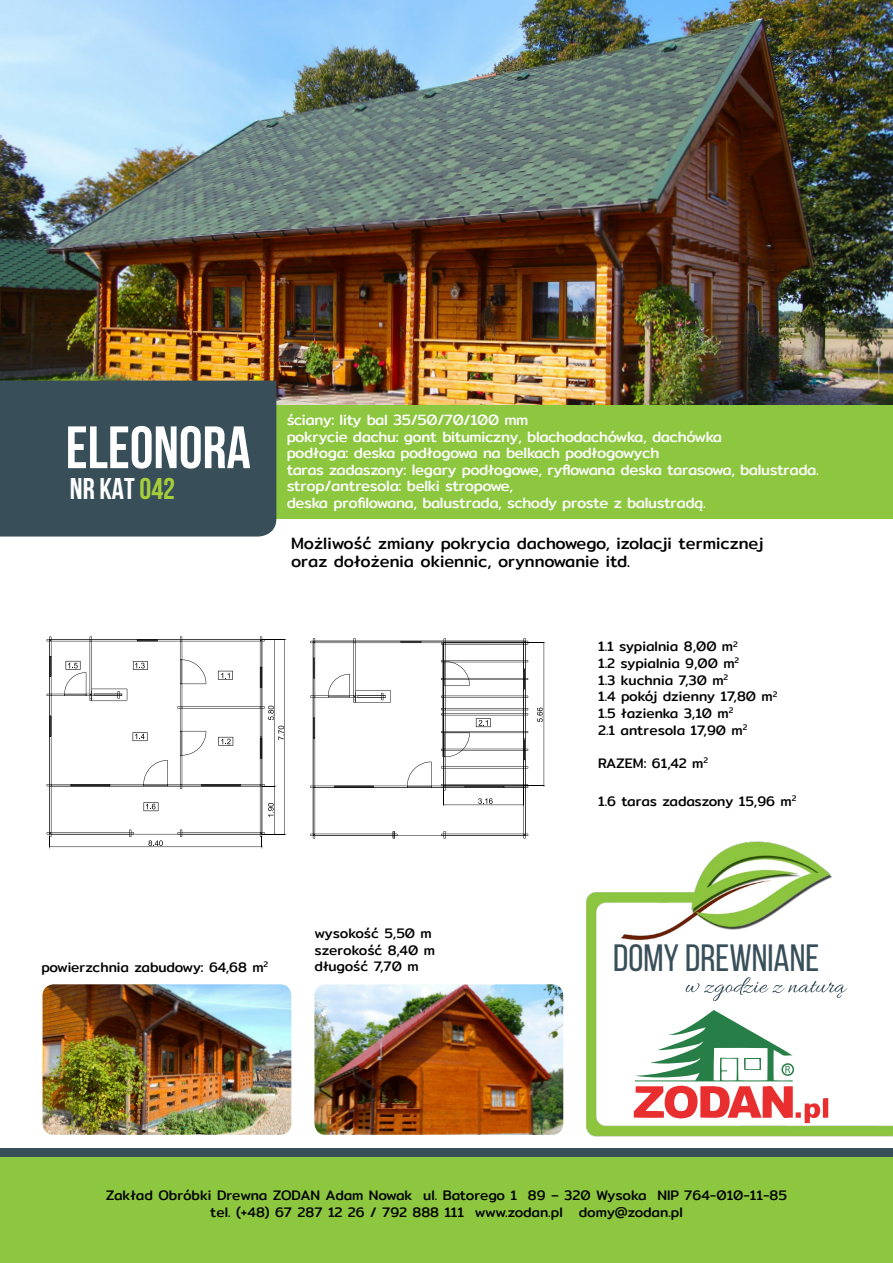
<style>
.page{position:relative;width:893px;height:1263px;background:#fff}
.page>*{position:absolute;margin:0;border:0;box-sizing:border-box;transform-origin:0 0}
.t1{font:700 59.7px "Bebas Neue";color:#fff}
.t2{font:38.1px "Bebas Neue";color:#384f5a}
.t3{font:700 30px "Bebas Neue";color:#fff}
.t4{font:16.5px/18px "Mitr";color:#000}
.t5{font:15px/16.5px "Mitr";letter-spacing:-.02em;color:#fff}
.t6{font:13.8px/16.6px "Mitr";color:#000}
.t7{font:10.5px "Myriad Pro";color:#287e47}
.s1{color:#a6ce39}
</style>
<div class="page">
<img style="left:0;top:0;width:893px;height:405px">
<div style="left:0;top:405px;width:893px;height:113px;background:#8dc63f"></div>
<img style="left:586px;top:841px;width:307px;height:296px">
<div style="left:0;top:1148px;width:893px;height:115px;background:#8dc63f"></div>
<div style="left:0;top:381px;width:276px;height:155px;background:#384f5a"></div>
<img style="left:314px;top:984px;width:249px;height:151px">
<img style="left:43px;top:984px;width:248px;height:151px">
<svg style="left:686px;top:977px;width:161px;height:24px"></svg>
<svg style="left:634px;top:1010px;width:194px;height:113px"></svg>
<div style="left:782px;top:1064px;width:11px;height:11px;background:#fff;border-radius:50%"></div>
<div style="left:781px;top:1063px;width:13px;height:13px;border:2px solid #287e47;border-radius:50%"></div>
<div style="left:0;top:1148px;width:893px;height:9px;background:#384f5a"></div>
<svg style="left:310px;top:638px;width:235px;height:200px"></svg>
<svg style="left:47px;top:636px;width:239px;height:212px"></svg>
<h1 class="t1" style="left:66px;top:415px;width:187px">ELEONORA</h1>
<h3 class="t3" style="left:70px;top:472px;width:107px">nR KAT <span class="s1">042</span></h3>
<p class="t5" style="left:287px;top:412px;width:534px">ściany: lity bal 35/50/70/100 mm<br>pokrycie dachu: gont bitumiczny, blachodachówka, dachówka<br>podłoga: deska podłogowa na belkach podłogowych<br>taras zadaszony: legary podłogowe, ryflowana deska tarasowa, balustrada. strop/antresola: belki stropowe,<br>deska profilowana, balustrada, schody proste z balustradą.</p>
<p class="t4" style="left:291px;top:534px;width:474px">Możliwość zmiany pokrycia dachowego, izolacji termicznej oraz dołożenia okiennic, orynnowanie itd.</p>
<p class="t6" style="left:598px;top:638px;width:181px">1.1 sypialnia 8,00 m<sup>2<br></sup>1.2 sypialnia 9,00 m<sup>2<br></sup>1.3 kuchnia 7,30 m<sup>2<br></sup>1.4 pokój dzienny 17,80 m<sup>2<br></sup>1.5 łazienka 3,10 m<sup>2<br></sup>2.1 antresola 17,90 m<sup>2</sup></p>
<p class="t6" style="left:598px;top:755px;width:111px">RAZEM: 61,42 m<sup>2</sup></p>
<p class="t6" style="left:598px;top:793px;width:200px">1.6 taras zadaszony 15,96 m<sup>2</sup></p>
<p class="t6" style="left:41px;top:959px;width:228px">powierzchnia zabudowy: 64,68 m<sup>2</sup></p>
<p class="t6" style="left:314px;top:925px;width:122px">wysokość 5,50 m szerokość 8,40 m długość 7,70 m</p>
<h2 class="t2" style="left:613px;top:937px;width:207px">DOMY DREWNIANE</h2>
<p class="t7" style="left:785px;top:1063px;width:7px">R</p>
<p class="t6" style="left:106px;top:1187px;width:682px;text-align:center">Zakład Obróbki Drewna ZODAN Adam Nowak ul. Batorego 1 89 – 320 Wysoka NIP 764-010-11-85 tel. (+48) 67 287 12 26 / 792 888 111 www.zodan.pl domy@zodan.pl</p>
</div>
